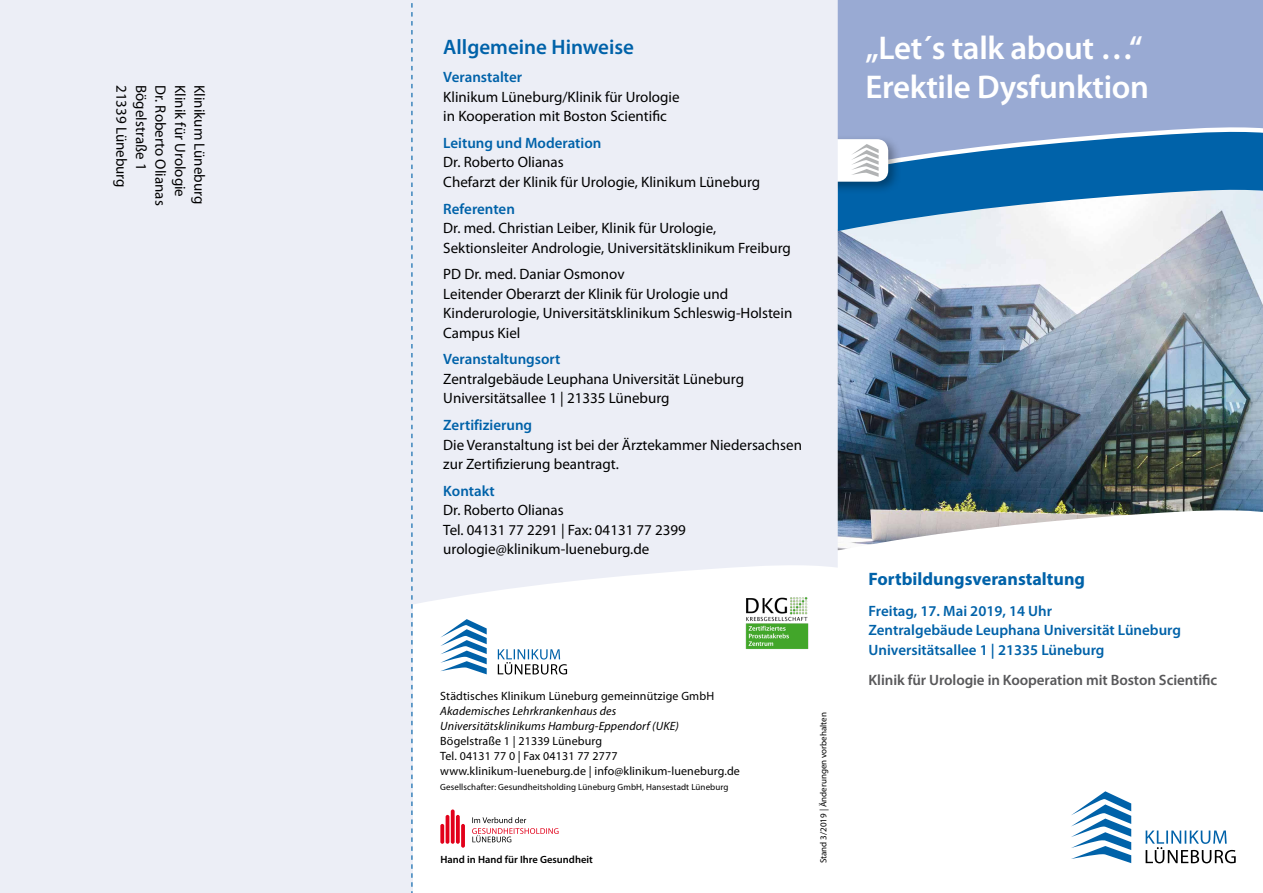
<style>
.page{position:relative;width:1263px;height:893px;background:#fff}
.page>*{position:absolute;margin:0;border:0;box-sizing:border-box;transform-origin:0 0}
.t1{font:600 33px/39px "Myriad Pro";letter-spacing:-.01em;color:#fff}
.t2{font:600 21px "Myriad Pro";color:#0062a9}
.t3{font:700 18px "Myriad Pro";color:#0062a9}
.t4{font:15px/19.5px "Myriad Pro";color:#000}
.t5{font:600 15px/19.5px "Myriad Pro";color:#0062a9}
.t6{font:600 15px "Myriad Pro";letter-spacing:-.005em;color:#58585a}
.t7{font:12px/15px "Myriad Pro";letter-spacing:.01em;color:#000}
.t8{font:italic 12px/15px "Myriad Pro";letter-spacing:.01em;color:#000}
.t9{font:600 10.5px "Myriad Pro";color:#000}
.t10{font:9px "Myriad Pro";letter-spacing:.01em;color:#000}
</style>
<div class="page">
<img style="left:838px;top:231px;width:425px;height:277px">
<div style="left:837px;top:0;width:426px;height:187px;background:#99aad3"></div>
<svg style="left:838px;top:127px;width:425px;height:104px"></svg>
<img style="left:838px;top:508px;width:425px;height:43px">
<div style="left:0;top:0;width:412px;height:893px;background:#eceef6"></div>
<div style="left:412px;top:0;width:426px;height:605px;background:#eceef6"></div>
<svg style="left:411px;top:3px;width:1px;height:890px"></svg>
<img style="left:743px;top:592px;width:67px;height:57px">
<svg style="left:440px;top:619px;width:47px;height:55px"></svg>
<svg style="left:498px;top:649px;width:69px;height:25px"></svg>
<svg style="left:440px;top:824px;width:4px;height:20px"></svg>
<hr style="left:446px;top:815px;width:3px;height:29px;background:#e2001a;border-radius:2px">
<svg style="left:456px;top:815px;width:4px;height:29px"></svg>
<svg style="left:451px;top:809px;width:4px;height:35px"></svg>
<svg style="left:461px;top:824px;width:4px;height:24px"></svg>
<svg style="left:472px;top:817px;width:86px;height:25px"></svg>
<svg style="left:1071px;top:791px;width:60px;height:72px"></svg>
<svg style="left:1145px;top:830px;width:91px;height:33px"></svg>
<p class="t4" style="left:132px;top:85px;width:104px;rotate:90deg">21339 Lüneburg</p>
<p class="t4" style="left:151px;top:85px;width:87px;rotate:90deg">Bögelstraße 1</p>
<p class="t4" style="left:171px;top:85px;width:122px;rotate:90deg">Dr. Roberto Olianas</p>
<p class="t4" style="left:190px;top:85px;width:113px;rotate:90deg">Klinik für Urologie</p>
<p class="t4" style="left:210px;top:85px;width:121px;rotate:90deg">Klinikum Lüneburg</p>
<h2 class="t2" style="left:443px;top:34px;width:192px">Allgemeine Hinweise</h2>
<p class="t5" style="left:443px;top:67px;width:80px">Veranstalter</p>
<p class="t4" style="left:443px;top:87px;width:238px">Klinikum Lüneburg/Klinik für Urologie in Kooperation mit Boston Scientific</p>
<p class="t5" style="left:443px;top:133px;width:160px">Leitung und Moderation</p>
<p class="t4" style="left:443px;top:152px;width:318px">Dr. Roberto Olianas<br>Chefarzt der Klinik für Urologie, Klinikum Lüneburg</p>
<p class="t5" style="left:443px;top:198px;width:73px">Referenten</p>
<p class="t4" style="left:443px;top:218px;width:349px">Dr. med. Christian Leiber, Klinik für Urologie,<br>Sektionsleiter Andrologie, Universitätsklinikum Freiburg</p>
<p class="t4" style="left:443px;top:264px;width:350px">PD Dr. med. Daniar Osmonov<br>Leitender Oberarzt der Klinik für Urologie und Kinderurologie, Universitätsklinikum Schleswig-Holstein Campus Kiel</p>
<p class="t5" style="left:443px;top:349px;width:119px">Veranstaltungsort</p>
<p class="t4" style="left:443px;top:369px;width:302px">Zentralgebäude Leuphana Universität Lüneburg<br>Universitätsallee 1 | 21335 Lüneburg</p>
<p class="t5" style="left:443px;top:415px;width:90px">Zertifizierung</p>
<p class="t4" style="left:443px;top:435px;width:360px">Die Veranstaltung ist bei der Ärztekammer Niedersachsen zur Zertifizierung beantragt.</p>
<p class="t5" style="left:443px;top:481px;width:53px">Kontakt</p>
<p class="t4" style="left:443px;top:500px;width:244px">Dr. Roberto Olianas<br>Tel. 04131 77 2291 | Fax: 04131 77 2399 urologie@klinikum-lueneburg.de</p>
<p class="t7" style="left:440px;top:688px;width:275px">Städtisches Klinikum Lüneburg gemeinnützige GmbH</p>
<p class="t8" style="left:440px;top:703px;width:240px">Akademisches Lehrkrankenhaus des<br>Universitätsklinikums Hamburg-Eppendorf (UKE)</p>
<p class="t7" style="left:440px;top:733px;width:301px">Bögelstraße 1 | 21339 Lüneburg<br>Tel. 04131 77 0 | Fax 04131 77 2777 www.klinikum-lueneburg.de | info@klinikum-lueneburg.de</p>
<p class="t10" style="left:440px;top:782px;width:290px">Gesellschafter: Gesundheitsholding Lüneburg GmbH, Hansestadt Lüneburg</p>
<p class="t9" style="left:441px;top:852px;width:154px">Hand in Hand für Ihre Gesundheit</p>
<p class="t10" style="left:818px;top:863px;width:152px;rotate:-90deg">Stand 3/2019 | Änderungen vorbehalten</p>
<h1 class="t1" style="left:865px;top:27px;width:285px">„Let´s talk about …“<br>Erektile Dysfunktion</h1>
<p class="t3" style="left:868px;top:568px;width:218px">Fortbildungsveranstaltung</p>
<p class="t5" style="left:868px;top:600px;width:314px">Freitag, 17. Mai 2019, 14 Uhr<br>Zentralgebäude Leuphana Universität Lüneburg<br>Universitätsallee 1 | 21335 Lüneburg</p>
<p class="t6" style="left:868px;top:670px;width:350px">Klinik für Urologie in Kooperation mit Boston Scientific</p>
</div>
